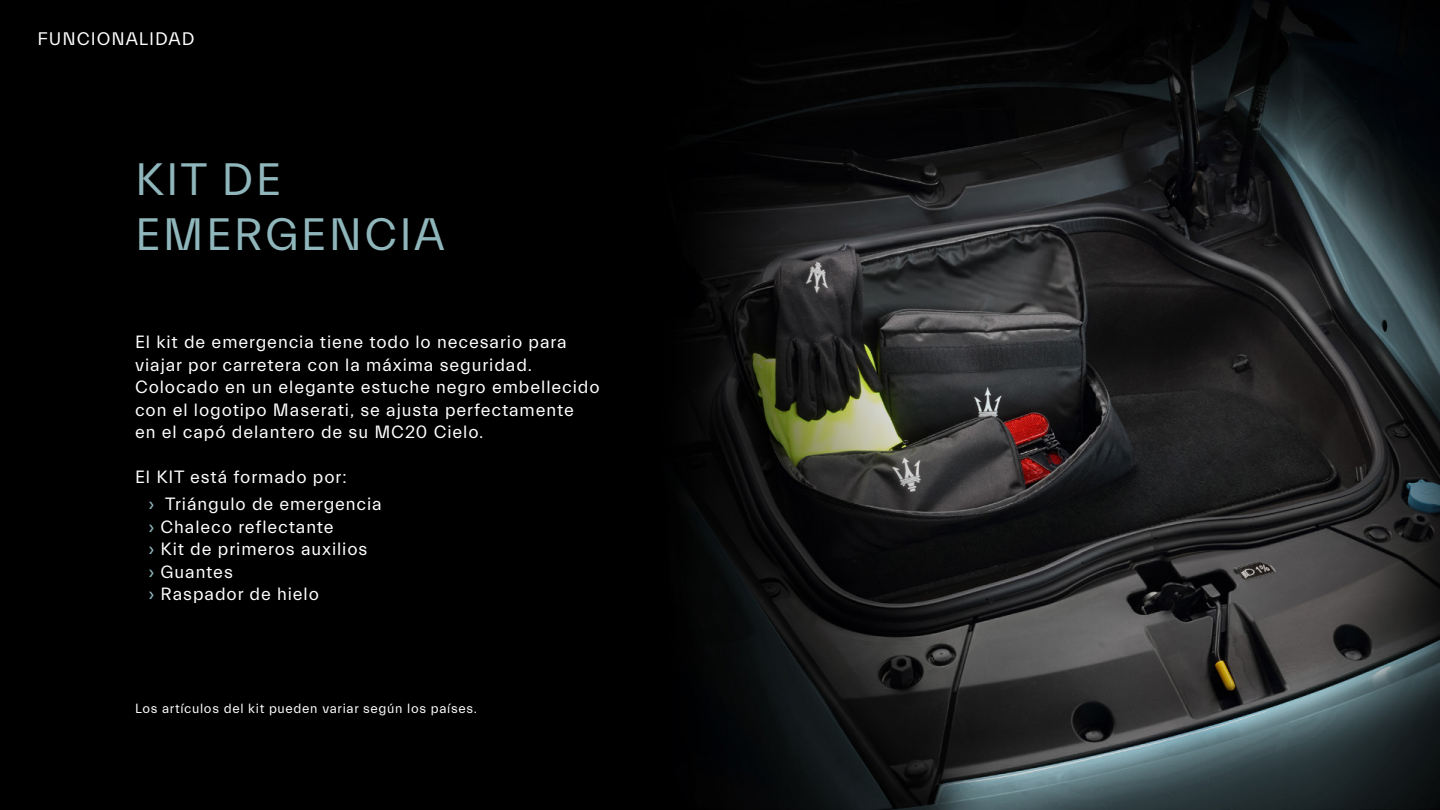
<style>
.page{position:relative;width:1440px;height:810px;background:#fff}
.page>*{position:absolute;margin:0;border:0;box-sizing:border-box;transform-origin:0 0}
.t1{font:45.97px/55.2px "Everett";letter-spacing:.05em;color:#8fb6bb}
.t2{font:18.45px "Everett";letter-spacing:.05em;color:#fff}
.t3{font:18px/22.5px "Everett";letter-spacing:.05em;color:#fff}
.t4{font:13.5px "Everett";letter-spacing:.05em;color:#fff}
.s1{color:#8fb6bb}
</style>
<div class="page">
<img style="left:0;top:0;width:1440px;height:810px">
<p class="t2" style="left:38px;top:29px;width:159px">FUNCIONALIDAD</p>
<h1 class="t1" style="left:135px;top:153px;width:311px">KIT DE<br>EMERGENCIA</h1>
<p class="t3" style="left:135px;top:331px;width:466px">El kit de emergencia tiene todo lo necesario para viajar por carretera con la máxima seguridad.<br>Colocado en un elegante estuche negro embellecido con el logotipo Maserati, se ajusta perfectamente<br>en el capó delantero de su MC20 Cielo.</p>
<p class="t3" style="left:148px;top:464px;width:235px;line-height:27px;text-indent:-14px">El KIT está formado por:<br><span class="s1">›</span> Triángulo de emergencia</p>
<p class="t3" style="left:148px;top:516px;width:220px"><span class="s1">›</span> Chaleco reflectante<br><span class="s1">›</span> Kit de primeros auxilios <span class="s1">›</span> Guantes<br><span class="s1">›</span> Raspador de hielo</p>
<p class="t4" style="left:135px;top:701px;width:344px">Los artículos del kit pueden variar según los países.</p>
</div>
